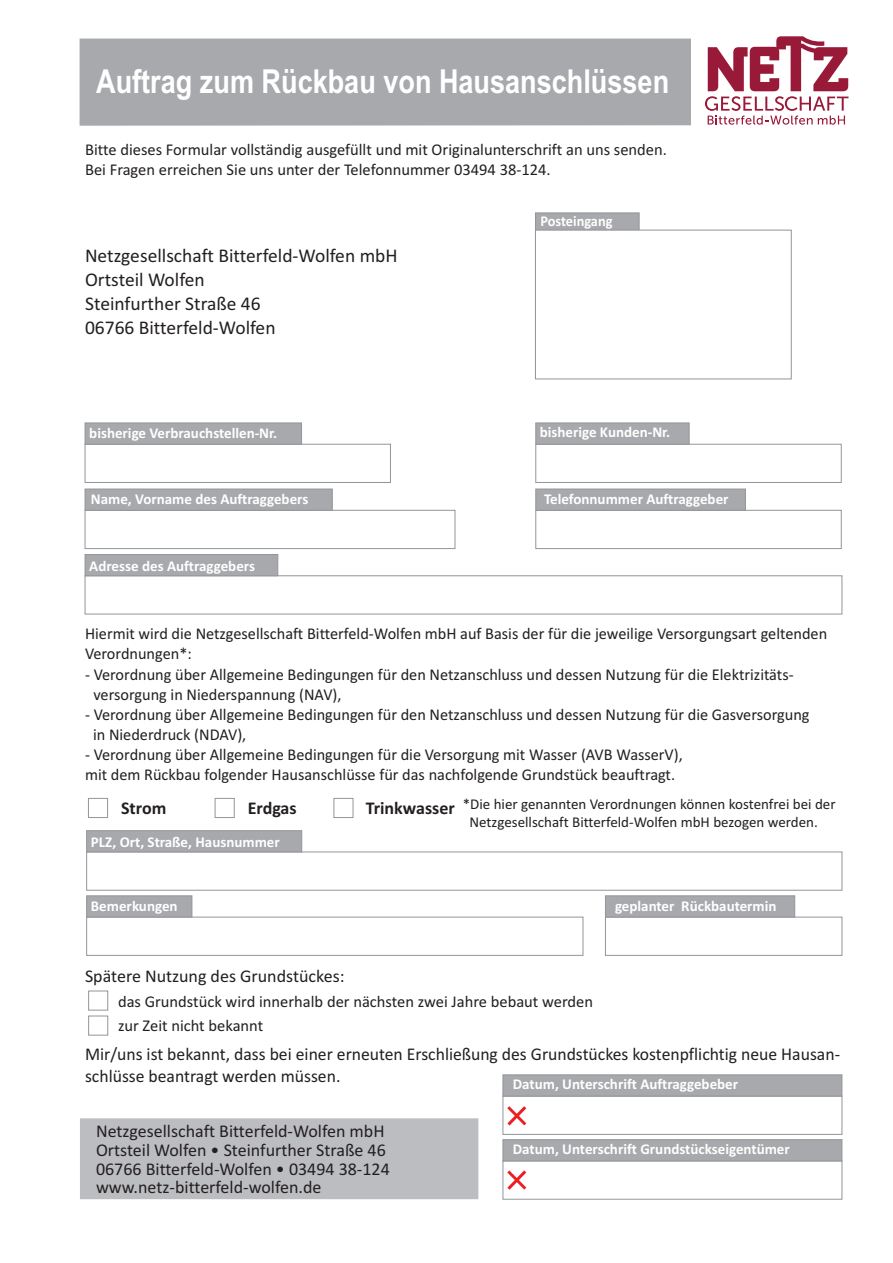
<style>
.page{position:relative;width:893px;height:1263px;background:#fff}
.page>*{position:absolute;margin:0;border:0;box-sizing:border-box;transform-origin:0 0}
.t1{font:700 33px "Arial Narrow";color:#fff}
.t2{font:19.5px/23.9px "Calibri";color:#231f20}
.t3{font:18px/18.8px "Calibri";color:#231f20}
.t4{font:700 18px "Calibri";color:#231f20}
.t5{font:16.5px/20.1px "Calibri";color:#231f20}
.t6{font:700 15px "Calibri";color:#fff}
.t7{font:15px/18.3px "Calibri";color:#231f20}
.t8{font:700 15px "Calibri";color:#fff;scale:.96 1}
</style>
<div class="page">
<div style="left:80px;top:39px;width:611px;height:87px;background:#a8a9ad"></div>
<div style="left:80px;top:1118px;width:398px;height:81px;background:#bcbdc0"></div>
<div style="left:535px;top:213px;width:104px;height:18px;background:#a8a9ad"></div>
<div style="left:535px;top:230px;width:256px;height:149px;background:#fff;border:1px solid #939598"></div>
<div style="left:85px;top:444px;width:306px;height:39px;background:#fff;border:1px solid #939598"></div>
<div style="left:536px;top:444px;width:305px;height:39px;background:#fff;border:1px solid #939598"></div>
<div style="left:85px;top:423px;width:217px;height:21px;background:#a8a9ad"></div>
<div style="left:536px;top:423px;width:153px;height:21px;background:#a8a9ad"></div>
<div style="left:85px;top:510px;width:370px;height:39px;background:#fff;border:1px solid #939598"></div>
<div style="left:536px;top:510px;width:305px;height:39px;background:#fff;border:1px solid #939598"></div>
<div style="left:85px;top:489px;width:247px;height:21px;background:#a8a9ad;border:1px solid #939598"></div>
<div style="left:536px;top:489px;width:210px;height:21px;background:#a8a9ad;border:1px solid #939598"></div>
<div style="left:85px;top:554px;width:193px;height:22px;background:#a8a9ad;border:1px solid #939598"></div>
<div style="left:86px;top:852px;width:756px;height:38px;background:#fff;border:1px solid #939598"></div>
<div style="left:86px;top:830px;width:216px;height:22px;background:#a8a9ad;border:1px solid #939598"></div>
<div style="left:334px;top:798px;width:19px;height:20px;background:#fff;border:1px solid #939598"></div>
<div style="left:88px;top:798px;width:20px;height:20px;background:#fff;border:1px solid #939598"></div>
<div style="left:88px;top:1016px;width:20px;height:19px;background:#fff;border:1px solid #939598"></div>
<div style="left:88px;top:991px;width:20px;height:19px;background:#fff;border:1px solid #939598"></div>
<div style="left:86px;top:917px;width:497px;height:38px;background:#fff;border:1px solid #939598"></div>
<div style="left:86px;top:896px;width:106px;height:21px;background:#a8a9ad"></div>
<div style="left:605px;top:917px;width:237px;height:38px;background:#fff;border:1px solid #939598"></div>
<div style="left:605px;top:896px;width:190px;height:21px;background:#a8a9ad"></div>
<div style="left:215px;top:798px;width:19px;height:20px;background:#fff;border:1px solid #939598"></div>
<div style="left:503px;top:1161px;width:339px;height:38px;background:#fff;border:1px solid #939598"></div>
<div style="left:503px;top:1139px;width:339px;height:22px;background:#a8a9ad;border:1px solid #939598"></div>
<div style="left:503px;top:1096px;width:339px;height:38px;background:#fff;border:1px solid #939598"></div>
<div style="left:503px;top:1075px;width:339px;height:21px;background:#a8a9ad"></div>
<svg style="left:705px;top:36px;width:143px;height:89px"></svg>
<svg style="left:504px;top:1167px;width:23px;height:26px"></svg>
<svg style="left:504px;top:1103px;width:23px;height:26px"></svg>
<h1 class="t1" style="left:96px;top:69px;width:574px">Auftrag zum Rückbau von Hausanschlüssen</h1>
<p class="t5" style="left:85px;top:141px;width:583px">Bitte dieses Formular vollständig ausgefüllt und mit Originalunterschrift an uns senden.<br>Bei Fragen erreichen Sie uns unter der Telefonnummer 03494 38-124.</p>
<p class="t2" style="left:85px;top:245px;width:314px">Netzgesellschaft Bitterfeld-Wolfen mbH<br>Ortsteil Wolfen<br>Steinfurther Straße 46<br>06766 Bitterfeld-Wolfen</p>
<p class="t8" style="left:540px;top:215px;width:77px">Posteingang</p>
<p class="t6" style="left:89px;top:426px;width:189px">bisherige Verbrauchstellen-Nr.</p>
<p class="t6" style="left:540px;top:426px;width:132px">bisherige Kunden-Nr.</p>
<p class="t6" style="left:91px;top:493px;width:219px">Name, Vorname des Auftraggebers</p>
<p class="t6" style="left:544px;top:493px;width:186px">Telefonnummer Auftraggeber</p>
<p class="t6" style="left:89px;top:560px;width:167px">Adresse des Auftraggebers</p>
<p class="t5" style="left:85px;top:625px;width:744px">Hiermit wird die Netzgesellschaft Bitterfeld-Wolfen mbH auf Basis der für die jeweilige Versorgungsart geltenden<br>Verordnungen*:</p>
<p class="t5" style="left:93px;top:665px;width:702px;text-indent:-8px">- Verordnung über Allgemeine Bedingungen für den Netzanschluss und dessen Nutzung für die Elektrizitäts&shy;versorgung in Niederspannung (NAV),</p>
<p class="t5" style="left:93px;top:706px;width:718px;text-indent:-8px">- Verordnung über Allgemeine Bedingungen für den Netzanschluss und dessen Nutzung für die Gasversorgung in Niederdruck (NDAV),</p>
<p class="t5" style="left:85px;top:746px;width:599px">- Verordnung über Allgemeine Bedingungen für die Versorgung mit Wasser (AVB WasserV), mit dem Rückbau folgender Hausanschlüsse für das nachfolgende Grundstück beauftragt.</p>
<p class="t4" style="left:121px;top:801px;width:47px">Strom</p>
<p class="t4" style="left:248px;top:801px;width:50px">Erdgas</p>
<p class="t4" style="left:366px;top:801px;width:91px">Trinkwasser</p>
<p class="t6" style="left:91px;top:835px;width:190px">PLZ, Ort, Straße, Hausnummer</p>
<p class="t7" style="left:469px;top:796px;width:368px;text-indent:-7px">*Die hier genannten Verordnungen können kostenfrei bei der<br>Netzgesellschaft Bitterfeld-Wolfen mbH bezogen werden.</p>
<p class="t6" style="left:91px;top:900px;width:88px">Bemerkungen</p>
<p class="t6" style="left:615px;top:900px;width:163px">geplanter Rückbautermin</p>
<p class="t3" style="left:85px;top:968px;width:261px">Spätere Nutzung des Grundstückes:</p>
<p class="t5" style="left:118px;top:990px;width:477px;line-height:24.5px">das Grundstück wird innerhalb der nächsten zwei Jahre bebaut werden zur Zeit nicht bekannt</p>
<p class="t3" style="left:85px;top:1044px;width:756px;line-height:21.9px">Mir/uns ist bekannt, dass bei einer erneuten Erschließung des Grundstückes kostenpflichtig neue Hausan&shy;schlüsse beantragt werden müssen.</p>
<p class="t6" style="left:513px;top:1078px;width:227px">Datum, Unterschrift Auftraggebeber</p>
<p class="t3" style="left:96px;top:1123px;width:295px">Netzgesellschaft Bitterfeld-Wolfen mbH Ortsteil Wolfen • Steinfurther Straße 46<br>06766 Bitterfeld-Wolfen • 03494 38-124 www.netz-bitterfeld-wolfen.de</p>
<p class="t6" style="left:513px;top:1143px;width:278px">Datum, Unterschrift Grundstückseigentümer</p>
</div>
